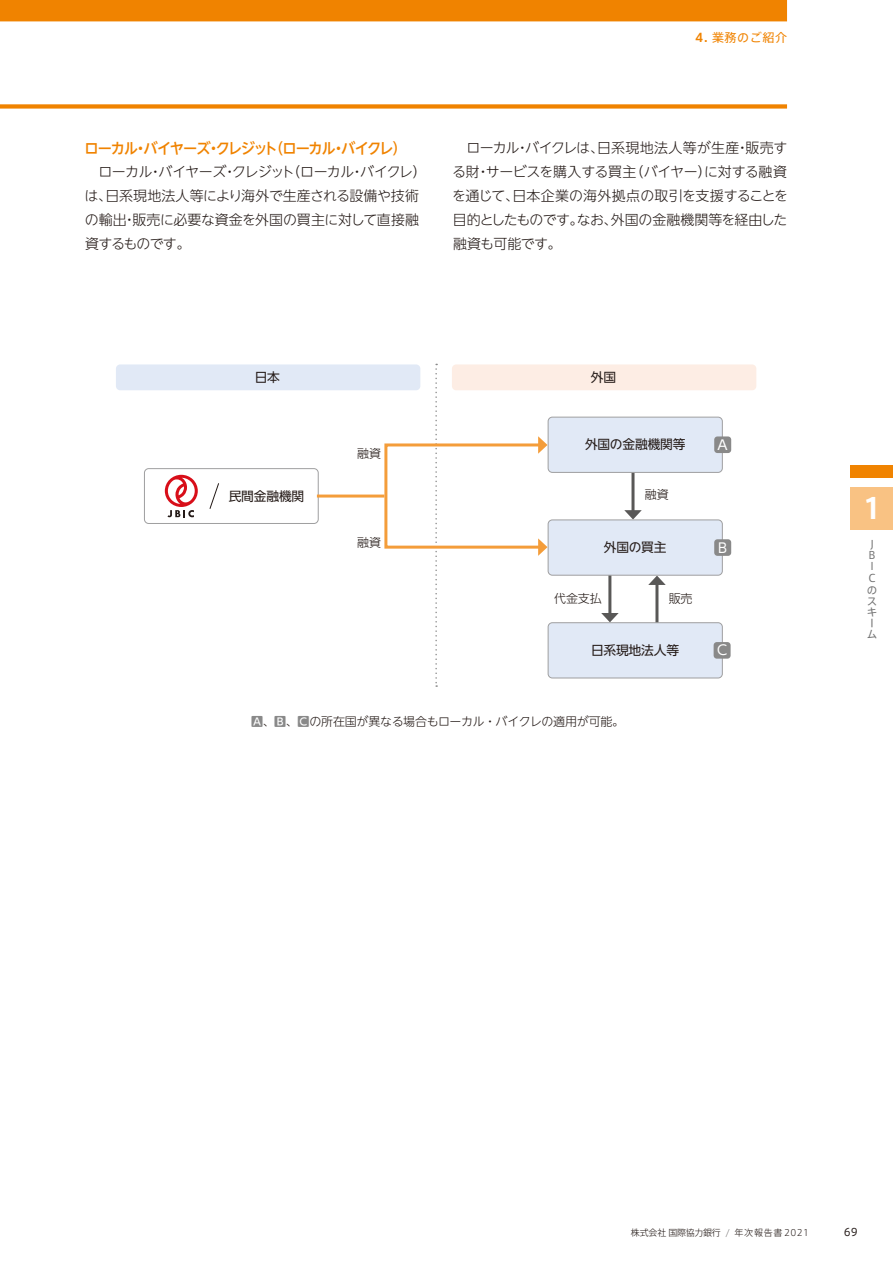
<style>
.page{position:relative;width:893px;height:1263px;background:#fff}
.page>*{position:absolute;margin:0;border:0;box-sizing:border-box;transform-origin:0 0}
.t1{font:28.5px "Axis Std Bold 90 pv RKSJ H";color:#fff}
.t2{font:15px "UD Shin Go NT Pr 6 N Medium 90 pv RKSJ H";letter-spacing:-.09em;color:#f08300;scale:.95 1}
.t3{font:13.95px/24px "UD Shin Go NT Pr 6 N Light 90 pv RKSJ H";letter-spacing:-.03em;color:#231916}
.t4{font:13.5px "UD Shin Go NT Pr 6 N Reg 90 pv RKSJ H";color:#fff}
.t5{font:12.75px "UD Shin Go NT Pr 6 N Reg 90 pv RKSJ H";letter-spacing:-.02em;color:#231916}
.t6{font:12px "UD Shin Go NT Pr 6 N Light 90 pv RKSJ H";letter-spacing:-.025em;color:#231916}
.t7{font:12px "Axis Std Regular 90 pv RKSJ V";letter-spacing:.05em;color:#f08300}
.t8{font:10.5px/11.6px "Axis Std Regular 90 pv RKSJ V";color:#717171;text-align:center}
.t9{font:10.5px "Axis Latin Pro";color:#231916}
.t10{font:9px "Axis Std Light 90 pv RKSJ H";letter-spacing:-.02em;color:#231916}
.s1{font-family:"Axis Std Bold 90 pv RKSJ H"}
.s2{font-family:"UD Shin Go NT Pr 6 N Medium 90 pv RKSJ H";color:#898989}
.s3{color:#595857}
</style>
<div class="page">
<svg style="left:435px;top:364px;width:2px;height:323px"></svg>
<hr style="left:631px;top:467px;width:3px;height:46px;background:#595857">
<svg style="left:624px;top:510px;width:17px;height:10px"></svg>
<hr style="left:608px;top:570px;width:3px;height:46px;background:#595857">
<svg style="left:601px;top:613px;width:17px;height:9px"></svg>
<hr style="left:655px;top:582px;width:3px;height:46px;background:#595857">
<svg style="left:648px;top:576px;width:17px;height:9px"></svg>
<div style="left:144px;top:468px;width:174px;height:56px;border:1px solid #9f9fa0;border-radius:4px"></div>
<svg style="left:165px;top:475px;width:33px;height:42px"></svg>
<svg style="left:209px;top:483px;width:10px;height:26px"></svg>
<div style="left:548px;top:417px;width:174px;height:55px;background:#e1e9f6;border-radius:4px"></div>
<div style="left:547px;top:417px;width:175px;height:56px;border:1px solid #9f9fa0;border-radius:4px"></div>
<div style="left:548px;top:520px;width:174px;height:55px;background:#e1e9f6;border-radius:4px"></div>
<div style="left:547px;top:520px;width:175px;height:56px;border:1px solid #9f9fa0;border-radius:4px"></div>
<div style="left:548px;top:623px;width:174px;height:55px;background:#e1e9f6;border-radius:4px"></div>
<div style="left:547px;top:622px;width:175px;height:56px;border:1px solid #9f9fa0;border-radius:4px"></div>
<div style="left:116px;top:364px;width:304px;height:26px;background:#e1e9f6;border-radius:4px"></div>
<div style="left:452px;top:364px;width:304px;height:26px;background:#fdede4;border-radius:4px"></div>
<hr style="left:317px;top:495px;width:67px;height:3px;background:#f49d3a">
<div style="left:384px;top:443px;width:158px;height:106px;border:3px solid #f49d3a"></div>
<svg style="left:538px;top:436px;width:9px;height:18px"></svg>
<svg style="left:538px;top:538px;width:9px;height:18px"></svg>
<div style="left:714px;top:436px;width:17px;height:17px;background:#898989;border-radius:3px"></div>
<div style="left:714px;top:539px;width:17px;height:17px;background:#898989;border-radius:3px"></div>
<div style="left:713px;top:642px;width:17px;height:17px;background:#898989;border-radius:3px"></div>
<div style="left:850px;top:488px;width:42px;height:42px;background:#f9c283"></div>
<div style="left:850px;top:465px;width:42px;height:13px;background:#f08300"></div>
<div style="left:0;top:104px;width:787px;height:5px;background:#f08300"></div>
<div style="left:0;top:0;width:787px;height:21px;background:#f08300"></div>
<p class="t7" style="left:695px;top:33px;width:93px"><span class="s1">4.</span> 業務のご紹介</p>
<p class="t2" style="left:85px;top:142px;width:341px">ローカル・バイヤーズ・クレジット（ローカル・バイクレ）</p>
<p class="t3" style="left:85px;top:161px;width:343px;text-indent:14px">ローカル・バイヤーズ・クレジット（ローカル・バイクレ）は、日系現地法人等により海外で生産される設備や技術の輸出・販売に必要な資金を外国の買主に対して直接融資するものです。</p>
<p class="t3" style="left:452px;top:137px;width:337px;text-align:justify;text-indent:14px">ローカル・バイクレは、日系現地法人等が生産・販売する財・サービスを購入する買主（バイヤー）に対する融資を通じて、日本企業の海外拠点の取引を支援することを目的としたものです。なお、外国の金融機関等を経由した融資も可能です。</p>
<p class="t5" style="left:255px;top:373px;width:27px">日本</p>
<p class="t5" style="left:591px;top:373px;width:27px">外国</p>
<p class="t5" style="left:229px;top:491px;width:77px">民間金融機関</p>
<p class="t6" style="left:357px;top:449px;width:25px">融資</p>
<p class="t6" style="left:357px;top:538px;width:25px">融資</p>
<p class="t5" style="left:585px;top:440px;width:102px">外国の金融機関等</p>
<p class="t6" style="left:645px;top:490px;width:25px">融資</p>
<p class="t5" style="left:604px;top:543px;width:64px">外国の買主</p>
<p class="t6" style="left:554px;top:593px;width:49px">代金支払</p>
<p class="t6" style="left:668px;top:593px;width:25px">販売</p>
<p class="t5" style="left:591px;top:646px;width:90px">日系現地法人等</p>
<p class="t6" style="left:251px;top:717px;width:374px"><span class="s2">A</span>、<span class="s2">B</span>、<span class="s2">C</span>の所在国が異なる場合もローカル・バイクレの適用が可能。</p>
<p class="t4" style="left:717px;top:440px;width:12px">A</p>
<p class="t4" style="left:718px;top:543px;width:10px">B</p>
<p class="t4" style="left:717px;top:645px;width:12px">C</p>
<h1 class="t1" style="left:862px;top:498px;width:21px">1</h1>
<p class="t8" style="left:866px;top:540px;width:11px">J<br>B<br>I<br>Cの</p>
<p class="t8" style="left:866px;top:597px;width:11px;line-height:10.9px;text-align:left">スキーム</p>
<p class="t10" style="left:631px;top:1229px;width:179px">株式会社 国際協力銀行 <span class="s3">/</span> 年次報告書 2021</p>
<p class="t9" style="left:843px;top:1226px;width:16px">69</p>
</div>
